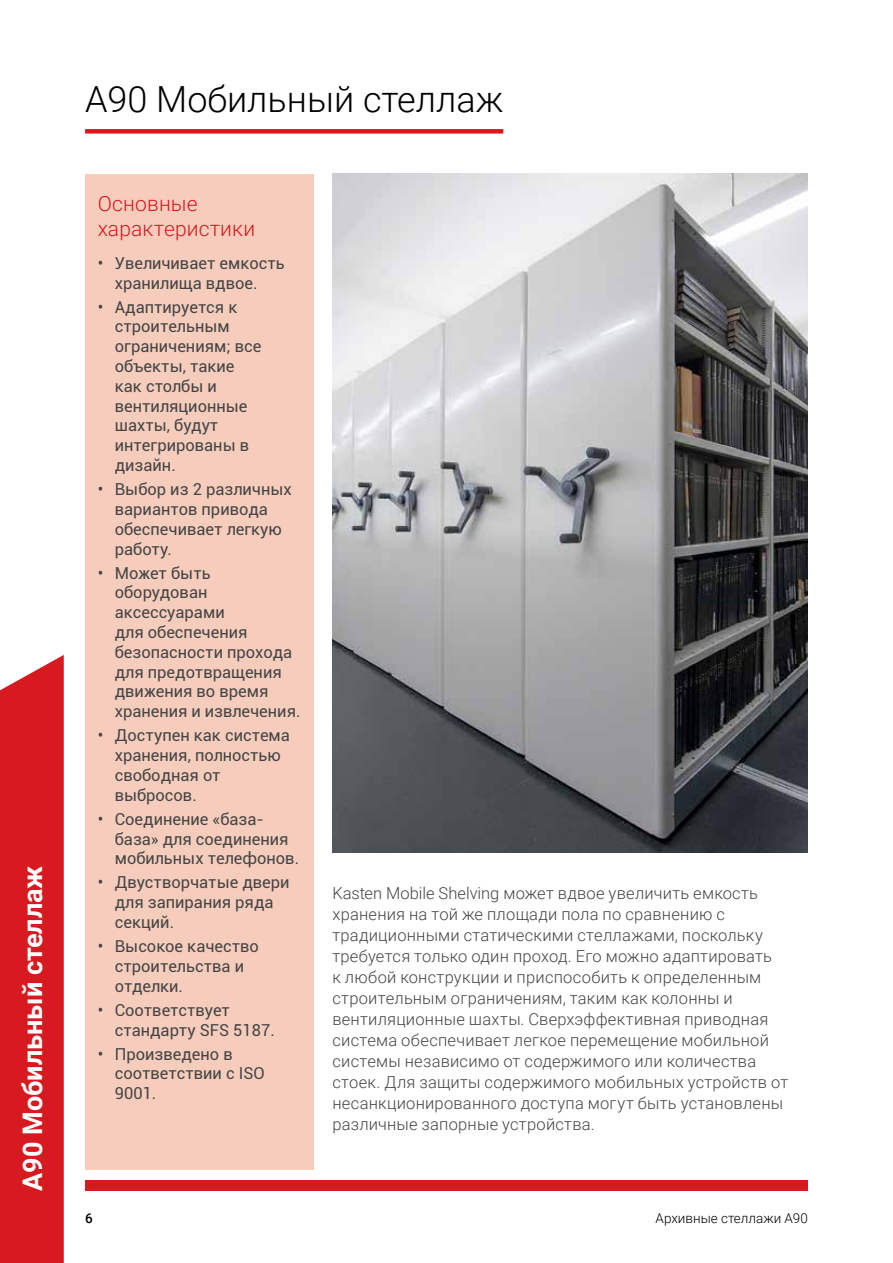
<style>
.page{position:relative;width:893px;height:1263px;background:#fff}
.page>*{position:absolute;margin:0;border:0;box-sizing:border-box;transform-origin:0 0}
.t1{font:300 36px "Roboto";color:#000}
.t2{font:700 27px "Roboto";color:#fff}
.t3{font:300 21px/25.5px "Roboto";letter-spacing:.01em;color:#d71920}
.t4{font:16.5px/19.8px "Roboto";color:#454546}
.t5{font:300 16.5px/21px "Roboto";letter-spacing:.015em;color:#454546}
.t6{font:300 13.5px "Roboto";color:#000}
.t7{font:500 13.5px "Roboto";color:#000}
</style>
<div class="page">
<div style="left:85px;top:1180px;width:723px;height:11px;background:#d71920"></div>
<img style="left:332px;top:174px;width:476px;height:678px">
<div style="left:0;top:655px;width:64px;height:608px;background:#d71920"></div>
<div style="left:85px;top:129px;width:418px;height:5px;background:#d71920"></div>
<div style="left:85px;top:174px;width:228px;height:995px;background:#f6cdbc"></div>
<h2 class="t2" style="left:14px;top:1191px;width:327px;rotate:-90deg">A90 Мобильный стеллаж</h2>
<h1 class="t1" style="left:85px;top:74px;width:420px">A90 Мобильный стеллаж</h1>
<p class="t3" style="left:98px;top:190px;width:159px">Основные характеристики</p>
<p class="t4" style="left:115px;top:252px;width:171px;text-indent:-17px">• Увеличивает емкость хранилища вдвое.</p>
<p class="t4" style="left:115px;top:296px;width:148px;text-indent:-17px">• Адаптируется к строительным ограничениям; все объекты, такие как столбы и вентиляционные шахты, будут интегрированы в дизайн.</p>
<p class="t4" style="left:115px;top:479px;width:178px;text-indent:-17px">• Выбор из 2 различных вариантов привода обеспечивает легкую работу.</p>
<p class="t4" style="left:115px;top:562px;width:187px;text-indent:-17px">• Может быть оборудован аксессуарами<br>для обеспечения безопасности прохода для предотвращения движения во время хранения и извлечения.</p>
<p class="t4" style="left:115px;top:725px;width:177px;text-indent:-17px">• Доступен как система хранения, полностью свободная от выбросов.</p>
<p class="t4" style="left:115px;top:808px;width:186px;text-indent:-17px">• Соединение «база&shy;база» для соединения мобильных телефонов.</p>
<p class="t4" style="left:115px;top:872px;width:176px;text-indent:-17px">• Двустворчатые двери для запирания ряда секций.</p>
<p class="t4" style="left:115px;top:936px;width:146px;text-indent:-17px">• Высокое качество строительства и отделки.</p>
<p class="t4" style="left:115px;top:999px;width:162px;text-indent:-17px">• Соответствует стандарту SFS 5187.</p>
<p class="t4" style="left:115px;top:1043px;width:151px;text-indent:-17px">• Произведено в соответствии с ISO<br>9001.</p>
<p class="t5" style="left:332px;top:882px;width:457px">Kasten Mobile Shelving может вдвое увеличить емкость хранения на той же площади пола по сравнению с традиционными статическими стеллажами, поскольку требуется только один проход. Его можно адаптировать<br>к любой конструкции и приспособить к определенным строительным ограничениям, таким как колонны и вентиляционные шахты. Сверхэффективная приводная система обеспечивает легкое перемещение мобильной системы независимо от содержимого или количества стоек. Для защиты содержимого мобильных устройств от несанкционированного доступа могут быть установлены различные запорные устройства.</p>
<p class="t7" style="left:85px;top:1208px;width:9px">6</p>
<p class="t6" style="left:656px;top:1208px;width:154px">Архивные стеллажи A90</p>
</div>
